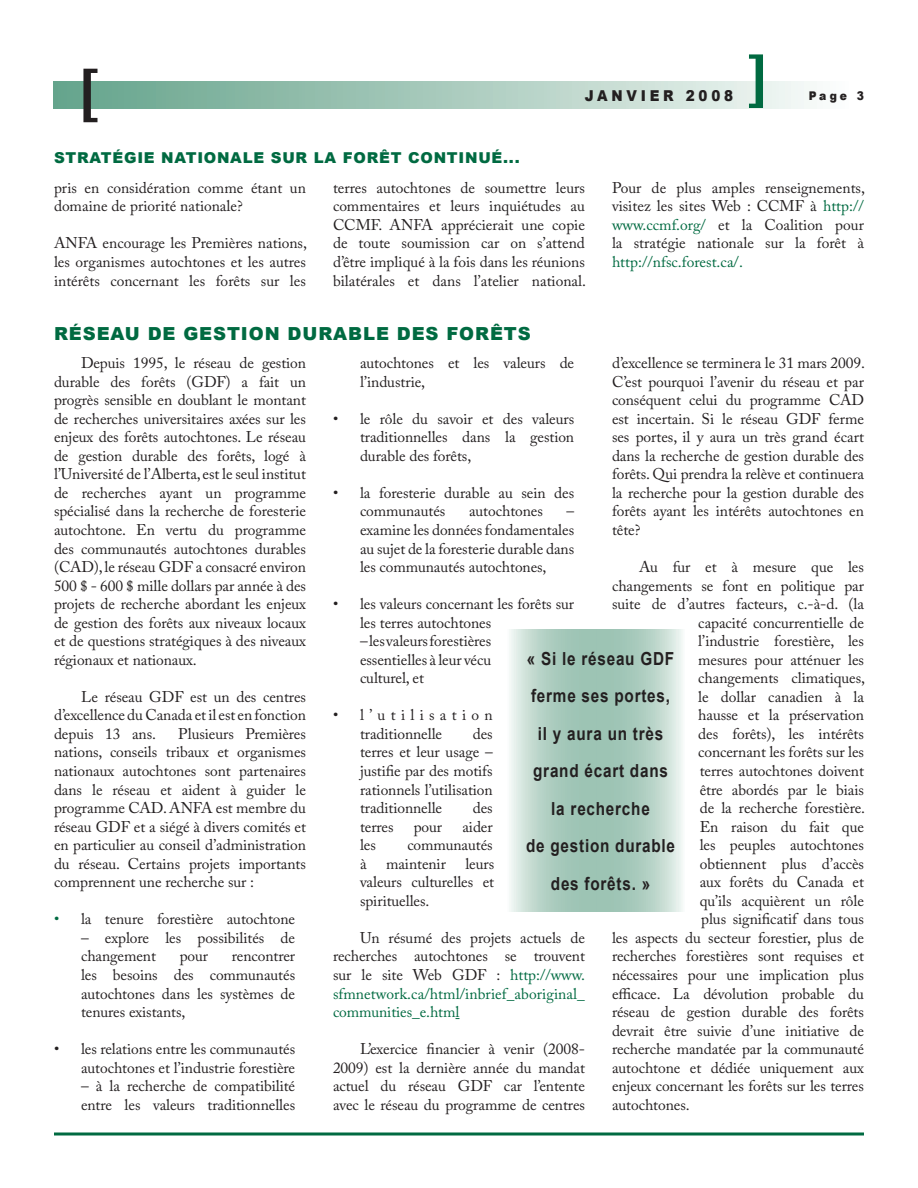
<style>
.page{position:relative;width:918px;height:1188px;background:#fff}
.page>*{position:absolute;margin:0;border:0;box-sizing:border-box;transform-origin:0 0}
.t1{font:700 18px/37.5px "Arial";letter-spacing:.05em;color:#231f20;scale:.85 1}
.t2{font:900 18px "Arial";letter-spacing:.05em;color:#006a41}
.t3{font:15.45px/18.6px "Adobe Caslon Pro";letter-spacing:-.005em;color:#231f20;text-align:justify}
.t4{font:900 15px "Arial";letter-spacing:.05em;color:#006a41}
.t5{font:900 15px "Arial";letter-spacing:.28em;color:#231f20;scale:.9 1}
.t6{font:900 12px "Arial";color:#231f20;scale:.9 1}
.s1{color:#006a41}
</style>
<div class="page">
<svg style="left:54px;top:1132px;width:810px;height:4px;background:#3f8f70"></svg>
<div style="left:54px;top:82px;width:810px;height:27px;background:linear-gradient(to right,#61a188,#fbfcfb)"></div>
<svg style="left:83px;top:68px;width:15px;height:54px"></svg>
<svg style="left:749px;top:54px;width:14px;height:54px"></svg>
<svg style="left:510px;top:629px;width:173px;height:283px;background:#b4d2c6"></svg>
<p class="t4" style="left:54px;top:146px;width:467px">STRATÉGIE NATIONALE SUR LA FORÊT CONTI NUÉ...</p>
<p class="t5" style="left:585px;top:84px;width:15px">JAN</p>
<p class="t5" style="left:626px;top:84px;width:120px">VIER 2008</p>
<p class="t6" style="left:809px;top:87px;width:63px">PAGE 3</p>
<p class="t3" style="left:54px;top:178px;width:253px">pris en considération comme étant un domaine de priorité nationale?</p>
<p class="t3" style="left:54px;top:234px;width:12px">ANFA</p>
<p class="t3" style="left:54px;top:234px;width:255px;text-indent:49px">encourage les Premières nations, les organismes autochtones et les autres intérêts concernant les forêts sur les</p>
<p class="t3" style="left:333px;top:178px;width:253px">terres autochtones de soumettre leurs commentaires et leurs inquiétudes au CCMF. ANFA</p>
<p class="t3" style="left:333px;top:215px;width:255px;text-indent:108px">apprécierait une copie de toute soumission car on s’attend d’être impliqué à la fois dans les réunions bilatérales et dans l’atelier national.</p>
<p class="t3" style="left:612px;top:178px;width:255px">Pour de plus amples renseignements, visitez les sites Web : CCMF à <span class="s1">http:// www.ccmf.org/</span> et la Coalition pour la stratégie nationale sur la forêt à <span class="s1">http://nfsc.forest.ca/.</span></p>
<p class="t2" style="left:54px;top:321px;width:478px">RÉSEAU DE GESTION DURABLE DES FORÊTS</p>
<p class="t3" style="left:54px;top:354px;width:254px;text-indent:27px">Depuis 1995, le réseau de gestion durable des forêts (GDF) a fait un progrès sensible en doublant le montant de recherches universitaires axées sur les enjeux des forêts autochtones. Le réseau de gestion durable des forêts, logé à l’Université de l’Alberta, est le seul institut de recherches ayant un programme spécialisé dans la recherche de foresterie autochtone. En vertu du programme des communautés autochtones durables (CAD), le réseau GDF a consacré environ 500 $ - 600 $ mille dollars par année à des projets de recherche abordant les enjeux de gestion des forêts aux niveaux locaux et de questions stratégiques à des niveaux régionaux et nationaux.</p>
<p class="t3" style="left:54px;top:687px;width:254px;text-indent:27px">Le réseau GDF est un des centres d’excellence du Canada et il est en fonction depuis 13 ans.</p>
<p class="t3" style="left:360px;top:354px;width:216px">autochtones et les valeurs de l’industrie,</p>
<p class="t3" style="left:360px;top:409px;width:216px;text-indent:-27px">• le rôle du savoir et des valeurs traditionnelles dans la gestion durable des forêts,</p>
<p class="t3" style="left:360px;top:483px;width:216px;text-indent:-27px">• la foresterie durable au sein des communautés</p>
<p class="t3" style="left:612px;top:354px;width:255px">d’excellence se terminera le 31 mars 2009.<br>C’est pourquoi l’avenir du réseau et par conséquent celui du programme CAD est incertain. Si le réseau GDF ferme ses portes, il y aura un très grand écart dans la recherche de gestion durable des forêts. Qui prendra la relève et continuera la recherche pour la gestion durable des forêts ayant les intérêts autochtones en tête?</p>
<p class="t3" style="left:639px;top:557px;width:226px">Au fur et à mesure que les</p>
<p class="t3" style="left:612px;top:576px;width:254px">changements se font en politique par</p>
<p class="t3" style="left:612px;top:595px;width:254px">suite de d’autres facteurs, c.-à-d. (la</p>
<p class="t3" style="left:698px;top:613px;width:167px">capacité concurrentielle de</p>
<p class="t3" style="left:698px;top:632px;width:167px">l’industrie forestière, les</p>
<p class="t3" style="left:698px;top:650px;width:167px">mesures pour atténuer les</p>
<p class="t3" style="left:698px;top:669px;width:168px">changements climatiques,</p>
<p class="t3" style="left:698px;top:687px;width:167px">le dollar canadien à la</p>
<p class="t3" style="left:698px;top:706px;width:167px">hausse et la préservation</p>
<p class="t3" style="left:698px;top:724px;width:167px">des forêts), les intérêts</p>
<p class="t3" style="left:698px;top:743px;width:167px">concernant les forêts sur les</p>
<p class="t3" style="left:700px;top:761px;width:166px">terres autochtones doivent</p>
<p class="t3" style="left:700px;top:780px;width:166px">être abordés par le biais</p>
<p class="t3" style="left:700px;top:798px;width:167px">de la recherche forestière.</p>
<p class="t3" style="left:700px;top:817px;width:166px">En raison du fait que</p>
<p class="t3" style="left:700px;top:836px;width:166px">les peuples autochtones</p>
<p class="t3" style="left:700px;top:854px;width:166px">obtiennent plus d’accès</p>
<p class="t3" style="left:700px;top:873px;width:166px">aux forêts du Canada et</p>
<p class="t3" style="left:700px;top:891px;width:166px">qu’ils acquièrent un rôle</p>
<p class="t3" style="left:701px;top:910px;width:164px">plus significatif dans tous</p>
<p class="t3" style="left:612px;top:928px;width:253px">les aspects du secteur forestier, plus de</p>
<p class="t3" style="left:612px;top:947px;width:254px">recherches forestières sont requises et</p>
<p class="t3" style="left:612px;top:965px;width:253px">nécessaires pour une implication plus</p>
<p class="t3" style="left:612px;top:984px;width:254px">efficace. La dévolution probable du</p>
<p class="t3" style="left:612px;top:1002px;width:254px">réseau de gestion durable des forêts</p>
<p class="t3" style="left:612px;top:1021px;width:253px">devrait être suivie d’une initiative de</p>
<p class="t3" style="left:612px;top:1039px;width:253px">recherche mandatée par la communauté</p>
<p class="t3" style="left:612px;top:1058px;width:254px">autochtone et dédiée uniquement aux</p>
<p class="t3" style="left:612px;top:1077px;width:253px">enjeux concernant les forêts sur les terres</p>
<p class="t3" style="left:612px;top:1095px;width:79px">autochtones.</p>
<p class="t3" style="left:469px;top:502px;width:75px">autochtones</p>
<p class="t3" style="left:360px;top:502px;width:216px;text-indent:206px">– examine les données fondamentales au sujet de la foresterie durable dans les communautés autochtones,</p>
<p class="t3" style="left:360px;top:595px;width:216px;text-indent:-27px">• les valeurs concernant les forêts sur les terres autochtones</p>
<p class="t3" style="left:360px;top:632px;width:133px">– les valeurs forestières essentielles à leur vécu culturel, et</p>
<p class="t3" style="left:360px;top:706px;width:134px;text-indent:-27px">• l’utilisation traditionnelle</p>
<p class="t1" style="left:527px;top:640px;width:175px">« Si le réseau GDF ferme ses portes,</p>
<p class="t1" style="left:533px;top:715px;width:160px">il y aura un très grand écart dans</p>
<p class="t1" style="left:551px;top:790px;width:117px">la recherche</p>
<p class="t1" style="left:526px;top:827px;width:177px;text-align:center">de gestion durable des forêts. »</p>
<p class="t3" style="left:54px;top:724px;width:254px;text-indent:124px">Plusieurs Premières nations, conseils tribaux et organismes nationaux autochtones sont partenaires dans le réseau et aident à guider le programme CAD. ANFA</p>
<p class="t3" style="left:360px;top:724px;width:134px;text-indent:113px">des terres et leur usage – justifie par des motifs rationnels l’utilisation traditionnelle</p>
<p class="t3" style="left:54px;top:798px;width:254px;text-indent:162px">est membre du réseau GDF et a siégé à divers comités et en particulier au conseil d’administration du réseau. Certains projets importants comprennent une recherche sur :</p>
<p class="t3" style="left:54px;top:910px;width:243px"><span class="s1">•</span> la tenure forestière autochtone</p>
<p class="t3" style="left:81px;top:928px;width:216px">– explore les possibilités de changement</p>
<p class="t3" style="left:473px;top:798px;width:21px">des</p>
<p class="t3" style="left:360px;top:817px;width:35px">terres</p>
<p class="t3" style="left:414px;top:817px;width:30px">pour</p>
<p class="t3" style="left:462px;top:817px;width:32px">aider</p>
<p class="t3" style="left:360px;top:836px;width:17px">les</p>
<p class="t3" style="left:407px;top:836px;width:87px">communautés</p>
<p class="t3" style="left:360px;top:854px;width:8px">à</p>
<p class="t3" style="left:386px;top:854px;width:61px">maintenir</p>
<p class="t3" style="left:360px;top:854px;width:136px;text-indent:105px">leurs valeurs culturelles et spirituelles.</p>
<p class="t3" style="left:333px;top:928px;width:254px;text-indent:27px">Un résumé des projets actuels de recherches autochtones se trouvent sur le site Web GDF : <span class="s1">http://www. sfmnetwork.ca/html/inbrief_aboriginal_ communities_e.html</span></p>
<p class="t3" style="left:333px;top:1039px;width:254px;text-indent:27px">L’exercice financier à venir (2008- 2009) est la dernière année du mandat actuel du réseau GDF car l’entente avec le réseau du programme de centres</p>
<p class="t3" style="left:81px;top:947px;width:216px;text-indent:151px">rencontrer les besoins des communautés autochtones dans les systèmes de tenures existants,</p>
<p class="t3" style="left:54px;top:1039px;width:243px;text-align:right">• les relations entre les communautés autochtones et l’industrie forestière</p>
<p class="t3" style="left:81px;top:1077px;width:216px">– à la recherche de compatibilité entre les valeurs traditionnelles</p>
<p class="t3" style="left:180px;top:947px;width:30px">pour</p>
</div>
